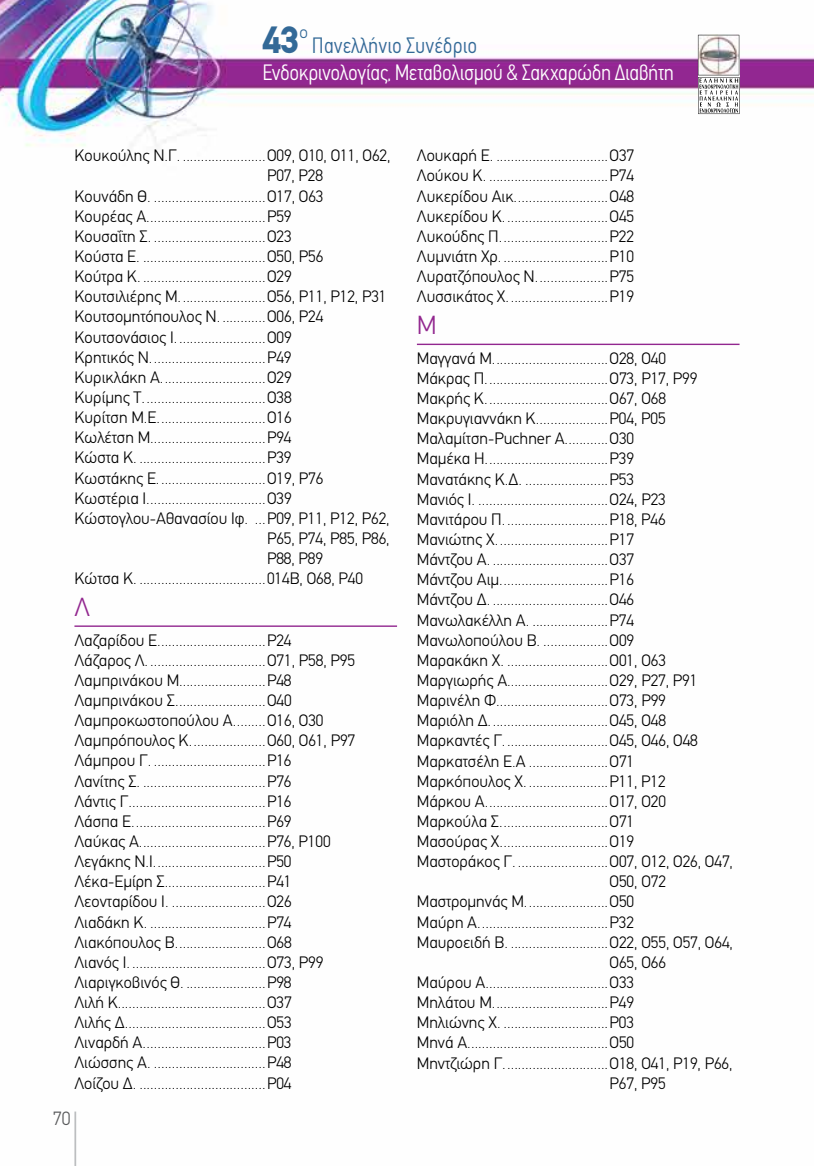
<style>
.page{position:relative;width:814px;height:1166px;background:#fff}
.page>*{position:absolute;margin:0;border:0;box-sizing:border-box;transform-origin:0 0}
.t1{font:900 38.15px "PF Din Text";color:#336997}
.t2{font:300 26.25px "PF Din Text";color:#92278f}
.t3{font:300 condensed 22.4px "PF Din Text";letter-spacing:-.02em;color:#fff}
.t4{font:300 condensed 22.4px "PF Din Text";color:#336997}
.t5{font:300 19.25px "PF Din Text";color:#58595b}
.t6{font:300 16.62px/20.1px "PF Din Text";color:#000}
</style>
<div class="page">
<img style="left:0;top:0;width:814px;height:1166px">
<hr style="left:74px;top:1111px;width:2px;height:55px;background:#bcbec0">
<svg style="left:698px;top:35px;width:41px;height:79px"></svg>
<hr style="left:74px;top:625px;width:323px;height:2px;background:#92278f">
<hr style="left:417px;top:344px;width:322px;height:1px;background:#92278f">
<h1 class="t1" style="left:262px;top:17px;width:47px">43<sup>ο</sup></h1>
<h3 class="t4" style="left:312px;top:32px;width:167px">Πανελλήνιο Συνέδριο</h3>
<h3 class="t3" style="left:262px;top:59px;width:413px">Ενδοκρινολογίας, Μεταβολισμού &amp; Σακχαρώδη Διαβήτη</h3>
<p class="t6" style="left:74px;top:146px;width:317px">Κουκούλης Ν.Γ. .......................O09, O10, O11, O62,</p>
<p class="t6" style="left:267px;top:166px;width:58px">P07, P28</p>
<p class="t6" style="left:74px;top:186px;width:250px">Κουνάδη Θ. ...............................O17, O63</p>
<p class="t6" style="left:74px;top:206px;width:218px">Κουρέας Α.................................P59</p>
<p class="t6" style="left:74px;top:226px;width:219px">Κουσαΐτη Σ. ...............................Ο23</p>
<p class="t6" style="left:74px;top:246px;width:250px">Κούστα Ε. ..................................O50, P56</p>
<p class="t6" style="left:74px;top:266px;width:219px">Κούτρα Κ. ..................................O29</p>
<p class="t6" style="left:74px;top:287px;width:313px">Κουτσιλιέρης M........................O56, P11, P12, P31</p>
<p class="t6" style="left:74px;top:307px;width:250px">Κουτσομητόπουλος Ν. ............O06, P24</p>
<p class="t6" style="left:74px;top:327px;width:219px">Κουτσονάσιος Ι.........................O09</p>
<p class="t6" style="left:74px;top:347px;width:218px">Κρητικός Ν................................P49</p>
<p class="t6" style="left:74px;top:367px;width:219px">Κυρικλάκη Α.............................O29</p>
<p class="t6" style="left:74px;top:387px;width:219px">Κυρίμης Τ..................................O38</p>
<p class="t6" style="left:74px;top:407px;width:219px">Κυρίτση Μ.Ε..............................O16</p>
<p class="t6" style="left:74px;top:427px;width:218px">Κωλέτση Μ................................P94</p>
<p class="t6" style="left:74px;top:448px;width:218px">Κώστα Κ. ...................................P39</p>
<p class="t6" style="left:74px;top:468px;width:250px">Κωστάκης Ε..............................O19, P76</p>
<p class="t6" style="left:74px;top:488px;width:219px">Κωστέρια Ι.................................O39</p>
<p class="t6" style="left:74px;top:508px;width:317px">Κώστογλου-Αθανασίου Iφ. ...P09, P11, P12, P62,</p>
<p class="t6" style="left:267px;top:528px;width:124px">P65, P74, P85, P86,</p>
<p class="t6" style="left:267px;top:548px;width:58px">P88, P89</p>
<p class="t6" style="left:74px;top:568px;width:290px">Κώτσα Κ. ...................................014B, O68, P40</p>
<h2 class="t2" style="left:74px;top:591px;width:17px">Λ</h2>
<p class="t6" style="left:74px;top:630px;width:282px">Λαζαρίδου Ε..............................P24<br>Λάζαρος Λ. ................................O71, P58, P95<br>Λαμπρινάκου M........................P48<br>Λαμπρινάκου Σ.........................O40<br>Λαμπροκωστοπούλου Α.........O16, O30<br>Λαμπρόπουλος Κ.....................O60, O61, P97<br>Λάμπρου Γ. ...............................P16<br>Λανίτης Σ. ..................................P76<br>Λάντις Γ......................................P16<br>Λάσπα Ε.....................................P69<br>Λαύκας Α...................................P76, P100<br>Λεγάκης Ν.Ι...............................P50<br>Λέκα-Εμίρη Σ............................P41<br>Λεονταρίδου Ι. ..........................O26<br>Λιαδάκη Κ. ................................P74<br>Λιακόπουλος Β.........................O68<br>Λιανός Ι. .....................................O73, P99<br>Λιαριγκοβινός Θ. ......................P98<br>Λιλή Κ.........................................O37<br>Λιλής Δ.......................................O53<br>Λιναρδή Α..................................P03<br>Λιώσσης A. ...............................P48<br>Λοίζου Δ. ...................................P04</p>
<p class="t5" style="left:53px;top:1107px;width:19px">70</p>
<p class="t6" style="left:417px;top:146px;width:219px;text-align:justify">Λουκαρή Ε. ...............................O37<br>Λούκου Κ. .................................P74<br>Λυκερίδου Αικ..........................O48<br>Λυκερίδου Κ.............................O45<br>Λυκούδης Π..............................P22<br>Λυμνιάτη Χρ. .............................P10<br>Λυρατζόπουλος Ν....................P75<br>Λυσσικάτος Χ............................P19</p>
<h2 class="t2" style="left:417px;top:309px;width:21px">Μ</h2>
<p class="t6" style="left:417px;top:348px;width:250px">Μαγγανά Μ................................O28, O40</p>
<p class="t6" style="left:417px;top:368px;width:282px">Μάκρας Π..................................O73, P17, P99</p>
<p class="t6" style="left:417px;top:388px;width:250px">Μακρής Κ..................................O67, O68</p>
<p class="t6" style="left:417px;top:408px;width:250px">Μακρυγιαννάκη Κ....................P04, P05</p>
<p class="t6" style="left:417px;top:429px;width:219px">Μαλαμίτση-Puchner Α............O30</p>
<p class="t6" style="left:417px;top:449px;width:218px">Μαμέκα Η..................................P39</p>
<p class="t6" style="left:417px;top:469px;width:218px">Μανατάκης Κ.Δ. .......................P53</p>
<p class="t6" style="left:417px;top:489px;width:250px">Μανιός Ι. ....................................O24, P23</p>
<p class="t6" style="left:417px;top:509px;width:250px">Μανιτάρου Π.............................P18, P46</p>
<p class="t6" style="left:417px;top:529px;width:218px">Μανιώτης Χ...............................P17</p>
<p class="t6" style="left:417px;top:549px;width:219px">Μάντζου Α. ................................O37</p>
<p class="t6" style="left:417px;top:569px;width:218px">Μάντζου Αιμ..............................P16</p>
<p class="t6" style="left:417px;top:590px;width:219px">Μάντζου Δ. ................................O46</p>
<p class="t6" style="left:417px;top:610px;width:218px">Μανωλακέλλη A. .....................P74</p>
<p class="t6" style="left:417px;top:630px;width:219px">Μανωλοπούλου Β. ..................O09</p>
<p class="t6" style="left:417px;top:650px;width:250px">Μαρακάκη Χ. ............................O01, O63</p>
<p class="t6" style="left:417px;top:670px;width:282px">Μαργιωρής Α............................O29, P27, P91</p>
<p class="t6" style="left:417px;top:690px;width:250px">Μαρινέλη Φ...............................O73, P99</p>
<p class="t6" style="left:417px;top:710px;width:250px">Μαριόλη Δ.................................O45, O48</p>
<p class="t6" style="left:417px;top:731px;width:282px">Μαρκαντές Γ.............................O45, O46, O48</p>
<p class="t6" style="left:417px;top:751px;width:219px">Μαρκατσέλη Ε.Α ......................O71</p>
<p class="t6" style="left:417px;top:771px;width:250px">Μαρκόπουλος Χ. ......................P11, P12</p>
<p class="t6" style="left:417px;top:791px;width:250px">Μάρκου Α..................................O17, O20</p>
<p class="t6" style="left:417px;top:811px;width:219px">Μαρκούλα Σ..............................O71</p>
<p class="t6" style="left:417px;top:831px;width:219px">Μασούρας Χ..............................O19</p>
<p class="t6" style="left:417px;top:851px;width:317px">Μαστοράκος Γ. .........................O07, O12, O26, O47,</p>
<p class="t6" style="left:609px;top:871px;width:58px">O50, O72</p>
<p class="t6" style="left:417px;top:892px;width:219px">Μαστρομηνάς Μ.......................O50</p>
<p class="t6" style="left:417px;top:912px;width:218px">Μαύρη Α....................................P32</p>
<p class="t6" style="left:417px;top:932px;width:317px">Μαυροειδή Β. ...........................O22, O55, O57, O64,</p>
<p class="t6" style="left:609px;top:952px;width:58px">O65, O66</p>
<p class="t6" style="left:417px;top:972px;width:219px">Μαύρου Α..................................O33</p>
<p class="t6" style="left:417px;top:992px;width:218px">Μηλάτου Μ................................P49</p>
<p class="t6" style="left:417px;top:1012px;width:218px">Μηλιώνης Χ. .............................P03</p>
<p class="t6" style="left:417px;top:1033px;width:219px">Μηνά Α.......................................O50</p>
<p class="t6" style="left:417px;top:1053px;width:317px">Μηντζιώρη Γ.............................O18, O41, P19, P66,</p>
<p class="t6" style="left:609px;top:1073px;width:58px">P67, P95</p>
</div>
